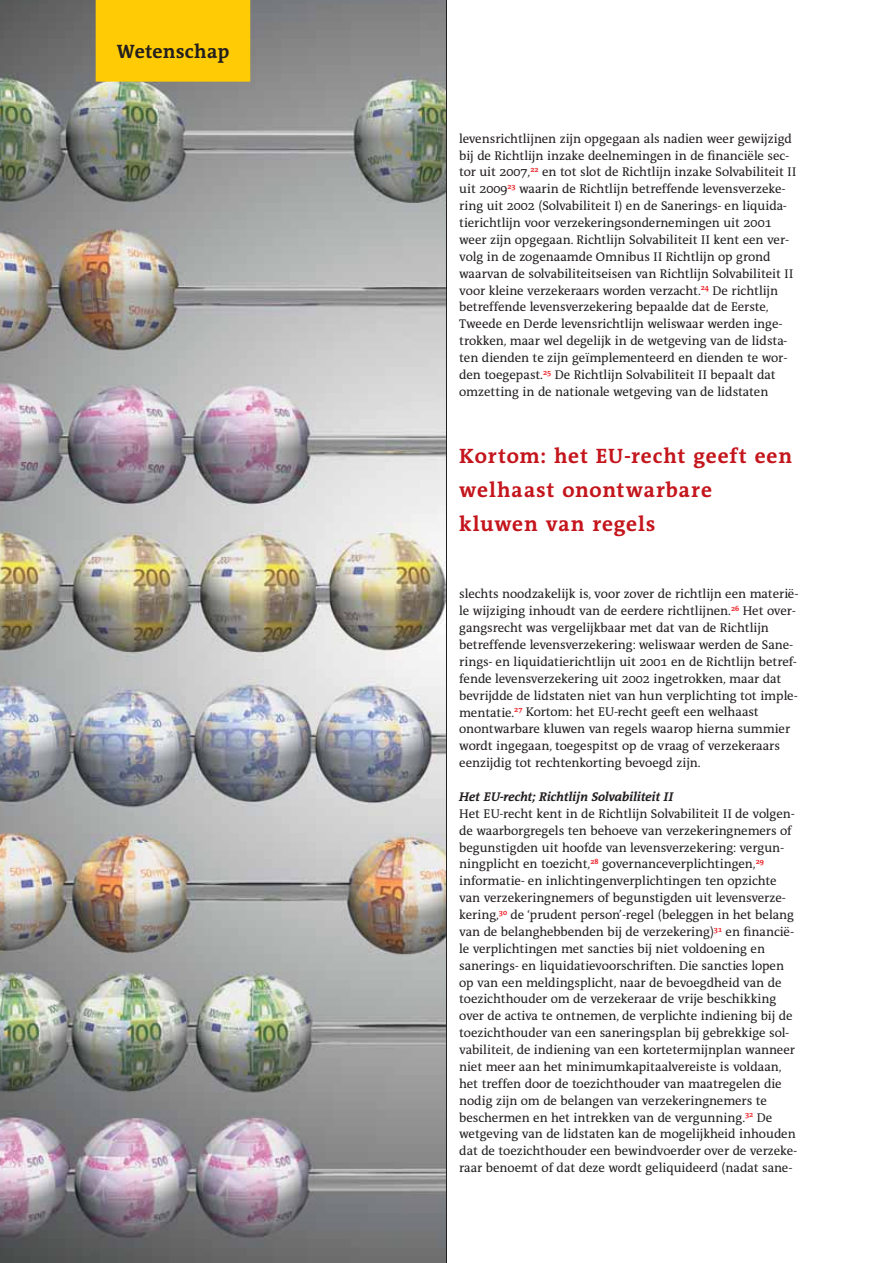
<style>
.page{position:relative;width:893px;height:1263px;background:#fff}
.page>*{position:absolute;margin:0;border:0;box-sizing:border-box;transform-origin:0 0}
.t1{font:700 21px/33.8px "The Antiqua Sun OT";letter-spacing:.04em;color:#c4151c}
.t2{font:700 19.5px "The Antiqua Sun OT";letter-spacing:.01em;color:#231f20}
.t3{font:12.75px/17px "The Antiqua Sun OT";color:#231f20}
.s1{font-weight:700;font-style:italic}
</style>
<div class="page">
<img style="left:0;top:0;width:446px;height:1263px">
<div style="left:96px;top:0;width:154px;height:82px;background:#ffcb04"></div>
<hr style="left:446px;top:0;width:1px;height:1263px;background:#231f20">
<p class="t2" style="left:117px;top:40px;width:114px">Wetenschap</p>
<p class="t3" style="left:459px;top:130px;width:339px">levensrichtlijnen zijn opgegaan als nadien weer gewijzigd bij de Richtlijn inzake deelnemingen in de financiële sec&shy;tor uit 2007,<sup>22</sup> en tot slot de Richtlijn inzake Solvabiliteit II uit 2009<sup>23</sup> waarin de Richtlijn betreffende levensverzeke&shy;ring uit 2002 (Solvabiliteit I) en de Sanerings- en liquida&shy;tierichtlijn voor verzekeringsondernemingen uit 2001 weer zijn opgegaan. Richtlijn Solvabiliteit II kent een ver&shy;volg in de zogenaamde Omnibus II Richtlijn op grond waarvan de solvabiliteitseisen van Richtlijn Solvabiliteit II voor kleine verzekeraars worden verzacht.<sup>24</sup> De richtlijn betreffende levensverzekering bepaalde dat de Eerste, Tweede en Derde levensrichtlijn weliswaar werden inge&shy;trokken, maar wel degelijk in de wetgeving van de lidsta&shy;ten dienden te zijn geïmplementeerd en dienden te wor&shy;den toegepast.<sup>25</sup> De Richtlijn Solvabiliteit II bepaalt dat omzetting in de nationale wetgeving van de lidstaten</p>
<p class="t1" style="left:459px;top:439px;width:334px">Kortom: het EU-recht geeft een welhaast onontwarbare kluwen van regels</p>
<p class="t3" style="left:459px;top:586px;width:340px">slechts noodzakelijk is, voor zover de richtlijn een materië&shy;le wijziging inhoudt van de eerdere richtlijnen.<sup>26</sup> Het over&shy;gangsrecht was vergelijkbaar met dat van de Richtlijn betreffende levensverzekering: weliswaar werden de Sane&shy;rings- en liquidatierichtlijn uit 2001 en de Richtlijn betref&shy;fende levensverzekering uit 2002 ingetrokken, maar dat bevrijdde de lidstaten niet van hun verplichting tot imple&shy;mentatie.<sup>27</sup> Kortom: het EU-recht geeft een welhaast onontwarbare kluwen van regels waarop hierna summier wordt ingegaan, toegespitst op de vraag of verzekeraars eenzijdig tot rechtenkorting bevoegd zijn.</p>
<p class="t3" style="left:459px;top:789px;width:339px"><span class="s1">Het EU-recht; Richtlijn Solvabiliteit II<br></span>Het EU-recht kent in de Richtlijn Solvabiliteit II de volgen&shy;de waarborgregels ten behoeve van verzekeringnemers of begunstigden uit hoofde van levensverzekering: vergun&shy;ningplicht en toezicht,<sup>28</sup> governanceverplichtingen,<sup>29 </sup>informatie- en inlichtingenverplichtingen ten opzichte van verzekeringnemers of begunstigden uit levensverze&shy;kering,<sup>30</sup> de ‘prudent person’-regel (beleggen in het belang van de belanghebbenden bij de verzekering)<sup>31</sup> en financië&shy;le verplichtingen met sancties bij niet voldoening en sanerings- en liquidatievoorschriften. Die sancties lopen op van een meldingsplicht, naar de bevoegdheid van de toezichthouder om de verzekeraar de vrije beschikking over de activa te ontnemen, de verplichte indiening bij de toezichthouder van een saneringsplan bij gebrekkige sol&shy;vabiliteit, de indiening van een kortetermijnplan wanneer niet meer aan het minimumkapitaalvereiste is voldaan, het treffen door de toezichthouder van maatregelen die nodig zijn om de belangen van verzekeringnemers te beschermen en het intrekken van de vergunning.<sup>32</sup> De wetgeving van de lidstaten kan de mogelijkheid inhouden dat de toezichthouder een bewindvoerder over de verzeke&shy;raar benoemt of dat deze wordt geliquideerd (nadat sane-</p>
</div>
